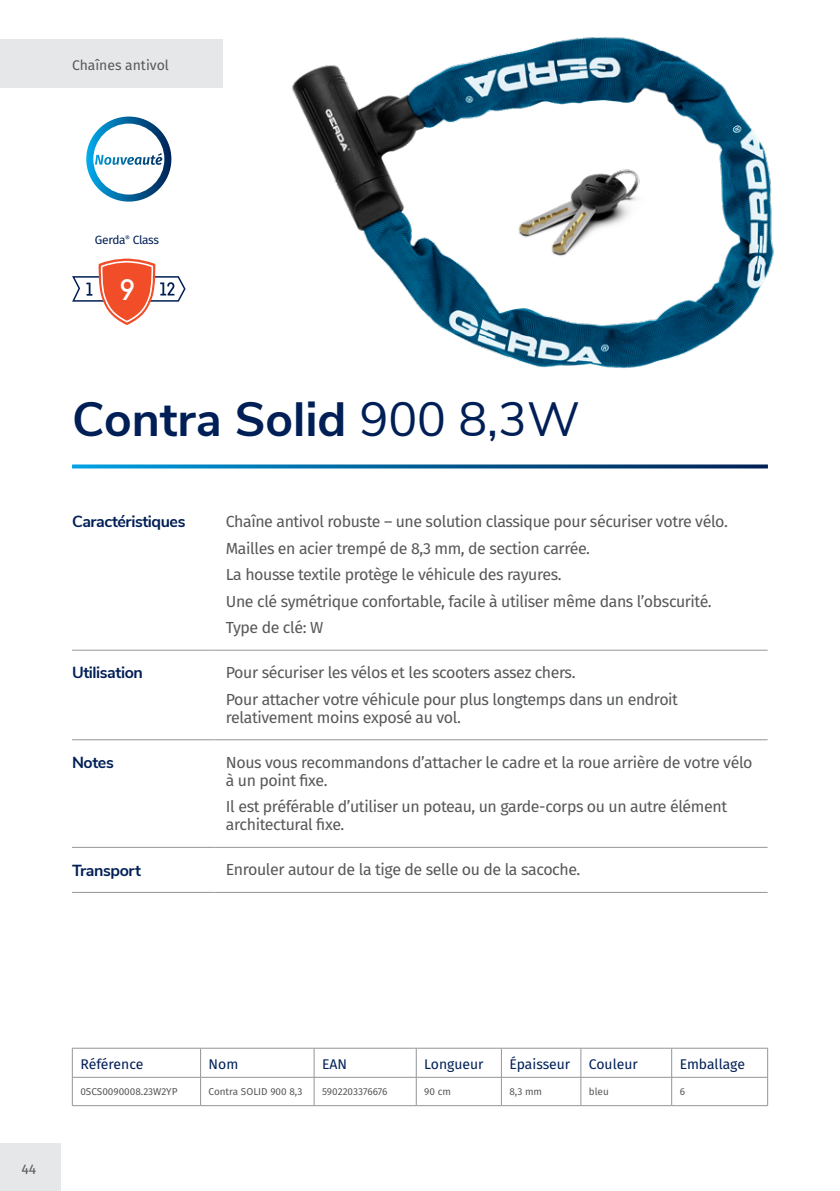
<style>
.page{position:relative;width:840px;height:1191px;background:#fff}
.page>*{position:absolute;margin:0;border:0;box-sizing:border-box;transform-origin:0 0}
.t1{font:700 48px "Nunito Sans";color:#001f56}
.t2{font:500 29.2px "Fabrikat W00";color:#fff}
.Tekst_akapitowy{font:16px/18px "Fira Sans";letter-spacing:-.025em;color:#57585a}
.t3{font:700 16px "Nunito Sans";letter-spacing:-.025em;color:#001f56}
.t4{font:14px "Fira Sans";color:#001f56}
.t5{font:14px "Fira Sans";color:#57585a}
.Tekst_akapitowy-2{font:12px "Fira Sans";letter-spacing:-.03em;color:#001f56}
.t6{font:10px "Fira Sans";color:#57585a}
.s1{font-weight:400}
</style>
<div class="page">
<div style="left:0;top:1143px;width:61px;height:48px;background:#e6e7e9"></div>
<img style="left:292px;top:37px;width:482px;height:428px">
<svg style="left:72px;top:464px;width:695px;height:4px;background:#1f71a3"></svg>
<div style="left:0;top:40px;width:222px;height:48px;background:#e6e7e9"></div>
<hr style="left:72px;top:1047px;width:128px;height:1px;background:#939598">
<hr style="left:200px;top:1047px;width:114px;height:1px;background:#939598">
<hr style="left:314px;top:1047px;width:102px;height:1px;background:#939598">
<hr style="left:416px;top:1047px;width:85px;height:1px;background:#939598">
<hr style="left:501px;top:1047px;width:79px;height:1px;background:#939598">
<hr style="left:580px;top:1047px;width:91px;height:1px;background:#939598">
<hr style="left:671px;top:1047px;width:96px;height:1px;background:#939598">
<hr style="left:72px;top:1077px;width:128px;height:1px;background:#939598">
<svg style="left:72px;top:1048px;width:1px;height:57px"></svg>
<hr style="left:200px;top:1077px;width:114px;height:1px;background:#939598">
<svg style="left:200px;top:1048px;width:1px;height:57px"></svg>
<hr style="left:314px;top:1077px;width:102px;height:1px;background:#939598">
<svg style="left:313px;top:1048px;width:1px;height:57px"></svg>
<hr style="left:416px;top:1077px;width:85px;height:1px;background:#939598">
<svg style="left:415px;top:1048px;width:1px;height:57px"></svg>
<hr style="left:501px;top:1077px;width:79px;height:1px;background:#939598">
<svg style="left:501px;top:1048px;width:1px;height:57px"></svg>
<hr style="left:580px;top:1077px;width:91px;height:1px;background:#939598">
<svg style="left:580px;top:1048px;width:1px;height:57px"></svg>
<hr style="left:671px;top:1077px;width:96px;height:1px;background:#939598">
<svg style="left:671px;top:1048px;width:1px;height:57px"></svg>
<hr style="left:72px;top:1105px;width:128px;height:1px;background:#939598">
<hr style="left:200px;top:1105px;width:114px;height:1px;background:#939598">
<hr style="left:314px;top:1105px;width:102px;height:1px;background:#939598">
<hr style="left:416px;top:1105px;width:85px;height:1px;background:#939598">
<hr style="left:501px;top:1105px;width:79px;height:1px;background:#939598">
<hr style="left:580px;top:1105px;width:91px;height:1px;background:#939598">
<hr style="left:671px;top:1105px;width:96px;height:1px;background:#939598">
<svg style="left:72px;top:258px;width:113px;height:67px"></svg>
<img style="left:462px;top:127px;width:235px;height:176px">
<hr style="left:72px;top:649px;width:142px;height:1px;background:#939598">
<hr style="left:214px;top:649px;width:553px;height:1px;background:#939598">
<hr style="left:72px;top:739px;width:142px;height:1px;background:#939598">
<hr style="left:214px;top:739px;width:553px;height:1px;background:#939598">
<hr style="left:72px;top:847px;width:142px;height:1px;background:#939598">
<hr style="left:214px;top:847px;width:553px;height:1px;background:#939598">
<hr style="left:72px;top:892px;width:142px;height:1px;background:#939598">
<hr style="left:214px;top:892px;width:553px;height:1px;background:#939598">
<svg style="left:86px;top:117px;width:85px;height:85px"></svg>
<p class="t5" style="left:72px;top:55px;width:98px">Chaînes antivol</p>
<p class="Tekst_akapitowy-2" style="left:95px;top:231px;width:66px">Gerda<sup>®</sup> Class</p>
<p class="t2" style="left:120px;top:272px;width:16px">9</p>
<p class="t1" style="left:72px;top:384px;width:509px">Contra Solid <span class="s1">900 8,3W</span></p>
<p class="t3" style="left:72px;top:510px;width:115px">Caractéristiques</p>
<p class="Tekst_akapitowy" style="left:226px;top:512px;width:503px">Chaîne antivol robuste – une solution classique pour sécuriser votre vélo.</p>
<p class="Tekst_akapitowy" style="left:226px;top:538px;width:365px">Mailles en acier trempé de 8,3 mm, de section carrée.</p>
<p class="Tekst_akapitowy" style="left:226px;top:565px;width:337px">La housse textile protège le véhicule des rayures.</p>
<p class="Tekst_akapitowy" style="left:226px;top:591px;width:487px">Une clé symétrique confortable, facile à utiliser même dans l’obscurité.</p>
<p class="Tekst_akapitowy" style="left:226px;top:618px;width:99px">Type de clé: W</p>
<p class="t3" style="left:72px;top:661px;width:72px">Utilisation</p>
<p class="Tekst_akapitowy" style="left:226px;top:663px;width:351px">Pour sécuriser les vélos et les scooters assez chers.</p>
<p class="Tekst_akapitowy" style="left:226px;top:689px;width:453px">Pour attacher votre véhicule pour plus longtemps dans un endroit relativement moins exposé au vol.</p>
<p class="t3" style="left:72px;top:751px;width:43px">Notes</p>
<p class="Tekst_akapitowy" style="left:226px;top:753px;width:528px">Nous vous recommandons d’attacher le cadre et la roue arrière de votre vélo à un point fixe.</p>
<p class="Tekst_akapitowy" style="left:226px;top:797px;width:502px">Il est préférable d’utiliser un poteau, un garde-corps ou un autre élément architectural fixe.</p>
<p class="t3" style="left:72px;top:858px;width:70px">Transport</p>
<p class="Tekst_akapitowy" style="left:226px;top:860px;width:356px">Enrouler autour de la tige de selle ou de la sacoche.</p>
<p class="t5" style="left:21px;top:1158px;width:16px">44</p>
<p class="t4" style="left:80px;top:1053px;width:65px">Référence</p>
<p class="t4" style="left:208px;top:1053px;width:31px">Nom</p>
<p class="t4" style="left:322px;top:1053px;width:27px">EAN</p>
<p class="t4" style="left:424px;top:1053px;width:61px">Longueur</p>
<p class="t4" style="left:509px;top:1053px;width:62px">Épaisseur</p>
<p class="t4" style="left:588px;top:1053px;width:50px">Couleur</p>
<p class="t4" style="left:679px;top:1053px;width:67px">Emballage</p>
<p class="t6" style="left:80px;top:1083px;width:99px">0SCS0090008.23W2YP</p>
<p class="t6" style="left:208px;top:1083px;width:95px">Contra SOLID 900 8,3</p>
<p class="t6" style="left:322px;top:1083px;width:67px">5902203376676</p>
<p class="t6" style="left:424px;top:1083px;width:28px">90 cm</p>
<p class="t6" style="left:509px;top:1083px;width:34px">8,3 mm</p>
<p class="t6" style="left:588px;top:1083px;width:21px">bleu</p>
<p class="t6" style="left:679px;top:1083px;width:7px">6</p>
</div>
